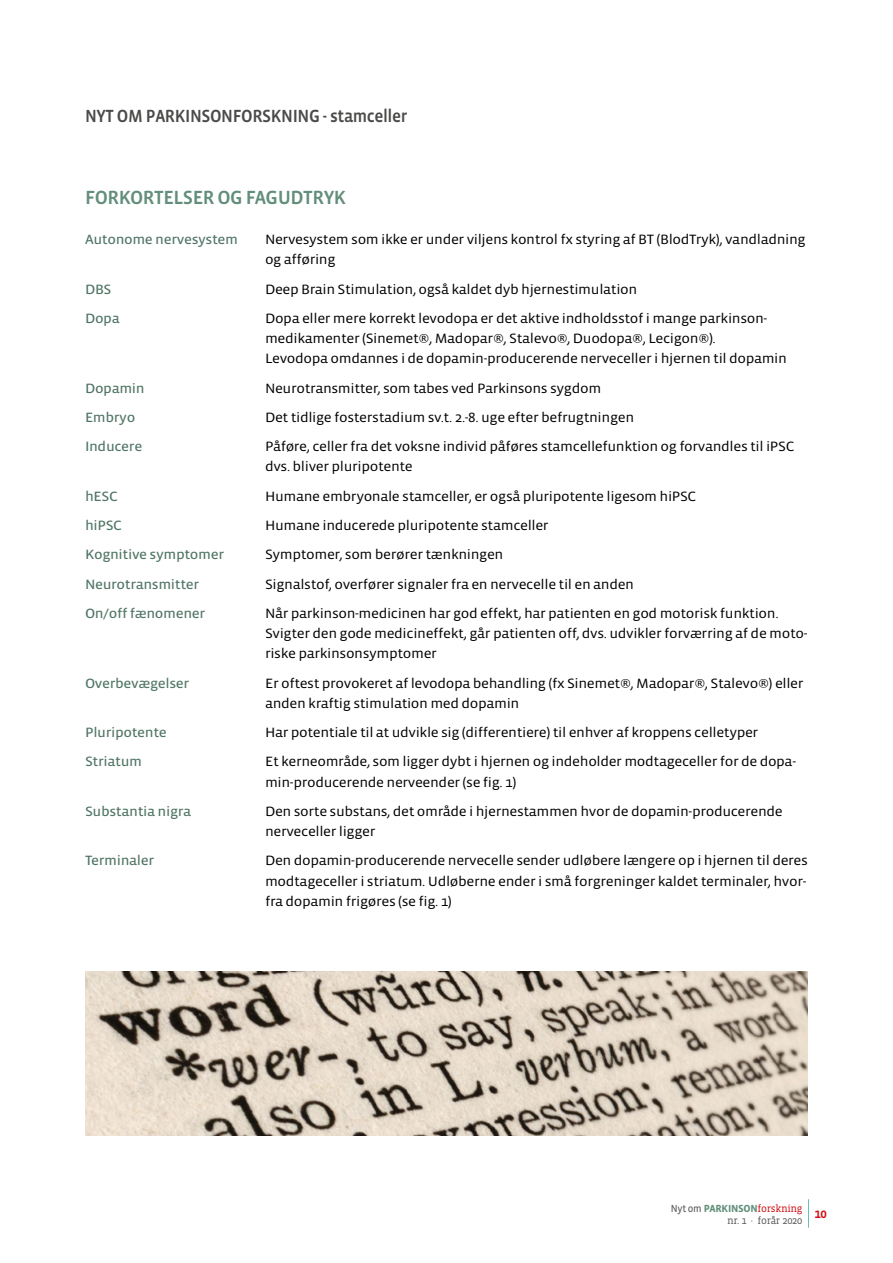
<style>
.page{position:relative;width:893px;height:1263px;background:#fff}
.page>*{position:absolute;margin:0;border:0;box-sizing:border-box;transform-origin:0 0}
.t1{font:500 19.5px "Vista Sans OT";letter-spacing:-.025em;color:#628e7b}
.t2{font:500 18px "Vista Sans OT";letter-spacing:-.025em;color:#4a4a49;scale:.95 1}
.t3{font:13.8px/20.2px "Vista Sans OT";letter-spacing:-.025em;color:#000;scale:1.1 1}
.t4{font:13.8px "Vista Sans OT";letter-spacing:-.025em;color:#507565;scale:1.1 1}
.t5{font:700 10.5px "Vista Sans OT";letter-spacing:-.025em;color:#628e7b}
.t6{font:10.5px "Vista Slab";letter-spacing:-.025em;color:#575756}
.s1{font-weight:400;color:#575756}
.s2{font-family:"Vista Slab";font-weight:400;color:#d20a11}
</style>
<div class="page">
<svg style="left:808px;top:1199px;width:1px;height:29px"></svg>
<img style="left:85px;top:972px;width:723px;height:163px">
<h2 class="t2" style="left:85px;top:106px;width:341px">NYT OM PARKINSONFORSKNING - stamceller</h2>
<h1 class="t1" style="left:85px;top:187px;width:263px">FORKORTELSER OG FAGUDTRYK</h1>
<p class="t4" style="left:85px;top:232px;width:141px">Autonome nervesystem</p>
<p class="t3" style="left:265px;top:230px;width:493px">Nervesystem som ikke er under viljens kontrol fx styring af BT (BlodTryk), vandladning og afføring</p>
<p class="t4" style="left:85px;top:282px;width:26px">DBS</p>
<p class="t3" style="left:265px;top:279px;width:340px">Deep Brain Stimulation, også kaldet dyb hjernestimulation</p>
<p class="t4" style="left:85px;top:311px;width:33px">Dopa</p>
<p class="t3" style="left:265px;top:308px;width:476px">Dopa eller mere korrekt levodopa er det aktive indholdsstof i mange parkinson&shy;medikamenter (Sinemet®, Madopar®, Stalevo®, Duodopa®, Lecigon®).<br>Levodopa omdannes i de dopamin-producerende nerveceller i hjernen til dopamin</p>
<p class="t4" style="left:85px;top:381px;width:56px">Dopamin</p>
<p class="t3" style="left:265px;top:378px;width:307px">Neurotransmitter, som tabes ved Parkinsons sygdom</p>
<p class="t4" style="left:85px;top:410px;width:47px">Embryo</p>
<p class="t3" style="left:265px;top:407px;width:337px">Det tidlige fosterstadium sv.t. 2.-8. uge efter befrugtningen</p>
<p class="t4" style="left:85px;top:439px;width:54px">Inducere</p>
<p class="t3" style="left:265px;top:437px;width:483px">Påføre, celler fra det voksne individ påføres stamcellefunktion og forvandles til iPSC dvs. bliver pluripotente</p>
<p class="t4" style="left:85px;top:489px;width:31px">hESC</p>
<p class="t3" style="left:265px;top:486px;width:394px">Humane embryonale stamceller, er også pluripotente ligesom hiPSC</p>
<p class="t4" style="left:85px;top:518px;width:35px">hiPSC</p>
<p class="t3" style="left:265px;top:515px;width:259px">Humane inducerede pluripotente stamceller</p>
<p class="t4" style="left:85px;top:547px;width:128px">Kognitive symptomer</p>
<p class="t3" style="left:265px;top:545px;width:218px">Symptomer, som berører tænkningen</p>
<p class="t4" style="left:85px;top:577px;width:105px">Neurotransmitter</p>
<p class="t3" style="left:265px;top:574px;width:337px">Signalstof, overfører signaler fra en nervecelle til en anden</p>
<p class="t4" style="left:85px;top:606px;width:111px">On/off fænomener</p>
<p class="t3" style="left:265px;top:603px;width:495px">Når parkinson-medicinen har god effekt, har patienten en god motorisk funktion.<br>Svigter den gode medicineffekt, går patienten off, dvs. udvikler forværring af de moto&shy;riske parkinsonsymptomer</p>
<p class="t4" style="left:85px;top:676px;width:96px">Overbevægelser</p>
<p class="t3" style="left:265px;top:673px;width:491px">Er oftest provokeret af levodopa behandling (fx Sinemet®, Madopar®, Stalevo®) eller anden kraftig stimulation med dopamin</p>
<p class="t4" style="left:85px;top:725px;width:76px">Pluripotente</p>
<p class="t3" style="left:265px;top:722px;width:450px">Har potentiale til at udvikle sig (differentiere) til enhver af kroppens celletyper</p>
<p class="t4" style="left:85px;top:754px;width:53px">Striatum</p>
<p class="t3" style="left:265px;top:752px;width:484px">Et kerneområde, som ligger dybt i hjernen og indeholder modtageceller for de dopa&shy;min-producerende nerveender (se fig. 1)</p>
<p class="t4" style="left:85px;top:804px;width:98px">Substantia nigra</p>
<p class="t3" style="left:265px;top:801px;width:472px">Den sorte substans, det område i hjernestammen hvor de dopamin-producerende nerveceller ligger</p>
<p class="t4" style="left:85px;top:853px;width:64px">Terminaler</p>
<p class="t3" style="left:265px;top:851px;width:495px;text-align:justify">Den dopamin-producerende nervecelle sender udløbere længere op i hjernen til deres modtageceller i striatum. Udløberne ender i små forgreninger kaldet terminaler, hvor&shy;fra dopamin frigøres (se fig. 1)</p>
<p class="t5" style="left:671px;top:1203px;width:133px"><span class="s1">Nyt om</span> PARKINSON <span class="s2">forskning</span></p>
<p class="t6" style="left:727px;top:1215px;width:101px">nr. 1 · forår 2020 <sup>10</sup></p>
</div>
